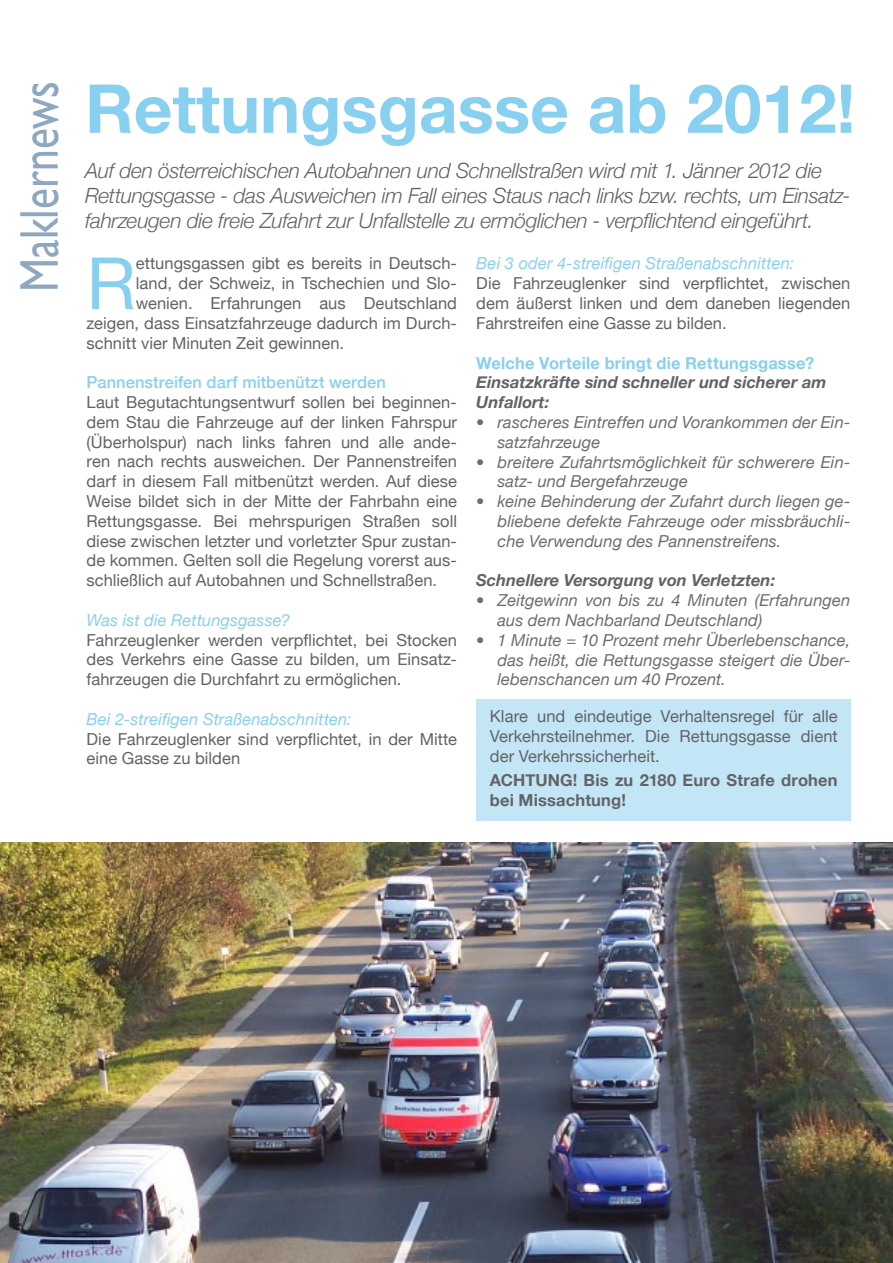
<style>
.page{position:relative;width:893px;height:1263px;background:#fff}
.page>*{position:absolute;margin:0;border:0;box-sizing:border-box;transform-origin:0 0}
.t1{font:72px "Helvetica Neue";color:#88d0ef}
.t2{font:700 67.5px "Helvetica Neue";color:#88d0ef}
.t3{font:54.3px "Gill Sans";color:#8ea7c1;scale:.8 1}
.t4{font:italic 300 21px/25.2px "Helvetica Neue";letter-spacing:-.02em;color:#636366}
.t5{font:16.5px/19.8px "Helvetica Neue";letter-spacing:.005em;color:#636366;text-align:justify}
.t6{font:italic 16.5px/19.8px "Helvetica Neue";letter-spacing:.005em;color:#6c6d70}
.t7{font:italic 16.5px "Helvetica Neue";letter-spacing:.005em;color:#88d0ef}
.t8{font:italic 700 16.5px/19.8px "Helvetica Neue";color:#636366}
.t9{font:700 16.5px/19.8px "Helvetica Neue";letter-spacing:.01em;color:#636366}
.t10{font:700 16.5px "Helvetica Neue";letter-spacing:.01em;color:#88d0ef}
.t11{font:500 16.5px "Helvetica Neue";letter-spacing:.005em;color:#88d0ef}
</style>
<div class="page">
<div style="left:476px;top:699px;width:374px;height:122px;background:#c3e6f6"></div>
<img style="left:0;top:842px;width:893px;height:421px">
<h3 class="t3" style="left:7px;top:292px;width:265px;rotate:-90deg">Maklernews</h3>
<h2 class="t2" style="left:85px;top:67px;width:772px">Rettungsgasse ab 2012!</h2>
<p class="t4" style="left:85px;top:157px;width:767px">Auf den österreichischen Autobahnen und Schnellstraßen wird mit 1. Jänner 2012 die<br>Rettungsgasse - das Ausweichen im Fall eines Staus nach links bzw. rechts, um Einsatz&shy;fahrzeugen die freie Zufahrt zur Unfallstelle zu ermöglichen - verpflichtend eingeführt.</p>
<h1 class="t1" style="left:87px;top:240px;width:51px">R</h1>
<p class="t5" style="left:136px;top:253px;width:323px">ettungsgassen gibt es bereits in Deutsch-</p>
<p class="t7" style="left:476px;top:254px;width:319px">Bei 3 oder 4-streifigen Straßenabschnitten:</p>
<p class="t5" style="left:476px;top:273px;width:376px">Die Fahrzeuglenker sind verpflichtet, zwischen dem äußerst linken und dem daneben liegenden Fahrstreifen eine Gasse zu bilden.</p>
<p class="t10" style="left:476px;top:352px;width:339px">Welche Vorteile bringt die Rettungsgasse?</p>
<p class="t8" style="left:476px;top:372px;width:352px">Einsatzkräfte sind schneller und sicherer am<br>Unfallort:</p>
<p class="t6" style="left:497px;top:412px;width:354px;text-indent:-21px">• rascheres Eintreffen und Vorankommen der Ein&shy;satzfahrzeuge</p>
<p class="t6" style="left:497px;top:451px;width:354px;text-indent:-21px">• breitere Zufahrtsmöglichkeit für schwerere Ein&shy;satz- und Bergefahrzeuge</p>
<p class="t6" style="left:497px;top:491px;width:354px;text-align:justify;text-indent:-21px">• keine Behinderung der Zufahrt durch liegen ge&shy;bliebene defekte Fahrzeuge oder missbräuchli&shy;che Verwendung des Pannenstreifens.</p>
<p class="t8" style="left:476px;top:570px;width:301px">Schnellere Versorgung von Verletzten:</p>
<p class="t6" style="left:497px;top:590px;width:354px;text-indent:-21px">• Zeitgewinn von bis zu 4 Minuten (Erfahrungen aus dem Nachbarland Deutschland)</p>
<p class="t6" style="left:497px;top:630px;width:354px;text-align:justify;text-indent:-21px">• 1 Minute = 10 Prozent mehr Überlebenschance, das heißt, die Rettungsgasse steigert die Über&shy;lebenschancen um 40 Prozent.</p>
<p class="t5" style="left:490px;top:706px;width:349px">Klare und eindeutige Verhaltensregel für alle Verkehrsteilnehmer. Die Rettungsgasse dient der Verkehrssicherheit.</p>
<p class="t9" style="left:490px;top:770px;width:349px">ACHTUNG! Bis zu 2180 Euro Strafe drohen bei Missachtung!</p>
<p class="t5" style="left:136px;top:273px;width:323px">land, der Schweiz, in Tschechien und Slo-</p>
<p class="t5" style="left:136px;top:293px;width:323px">wenien. Erfahrungen aus Deutschland</p>
<p class="t5" style="left:87px;top:313px;width:372px">zeigen, dass Einsatzfahrzeuge dadurch im Durch-</p>
<p class="t5" style="left:87px;top:333px;width:259px">schnitt vier Minuten Zeit gewinnen.</p>
<p class="t11" style="left:87px;top:372px;width:301px">Pannenstreifen darf mitbenützt werden</p>
<p class="t5" style="left:87px;top:392px;width:372px">Laut Begutachtungsentwurf sollen bei beginnen&shy;dem Stau die Fahrzeuge auf der linken Fahrspur (Überholspur) nach links fahren und alle ande&shy;ren nach rechts ausweichen. Der Pannenstreifen darf in diesem Fall mitbenützt werden. Auf diese Weise bildet sich in der Mitte der Fahrbahn eine Rettungsgasse. Bei mehrspurigen Straßen soll diese zwischen letzter und vorletzter Spur zustan&shy;de kommen. Gelten soll die Regelung vorerst aus&shy;schließlich auf Autobahnen und Schnellstraßen.</p>
<p class="t7" style="left:87px;top:610px;width:205px">Was ist die Rettungsgasse?</p>
<p class="t5" style="left:87px;top:630px;width:372px">Fahrzeuglenker werden verpflichtet, bei Stocken des Verkehrs eine Gasse zu bilden, um Einsatz&shy;fahrzeugen die Durchfahrt zu ermöglichen.</p>
<p class="t7" style="left:87px;top:709px;width:266px">Bei 2-streifigen Straßenabschnitten:</p>
<p class="t5" style="left:87px;top:729px;width:372px">Die Fahrzeuglenker sind verpflichtet, in der Mitte eine Gasse zu bilden</p>
</div>
